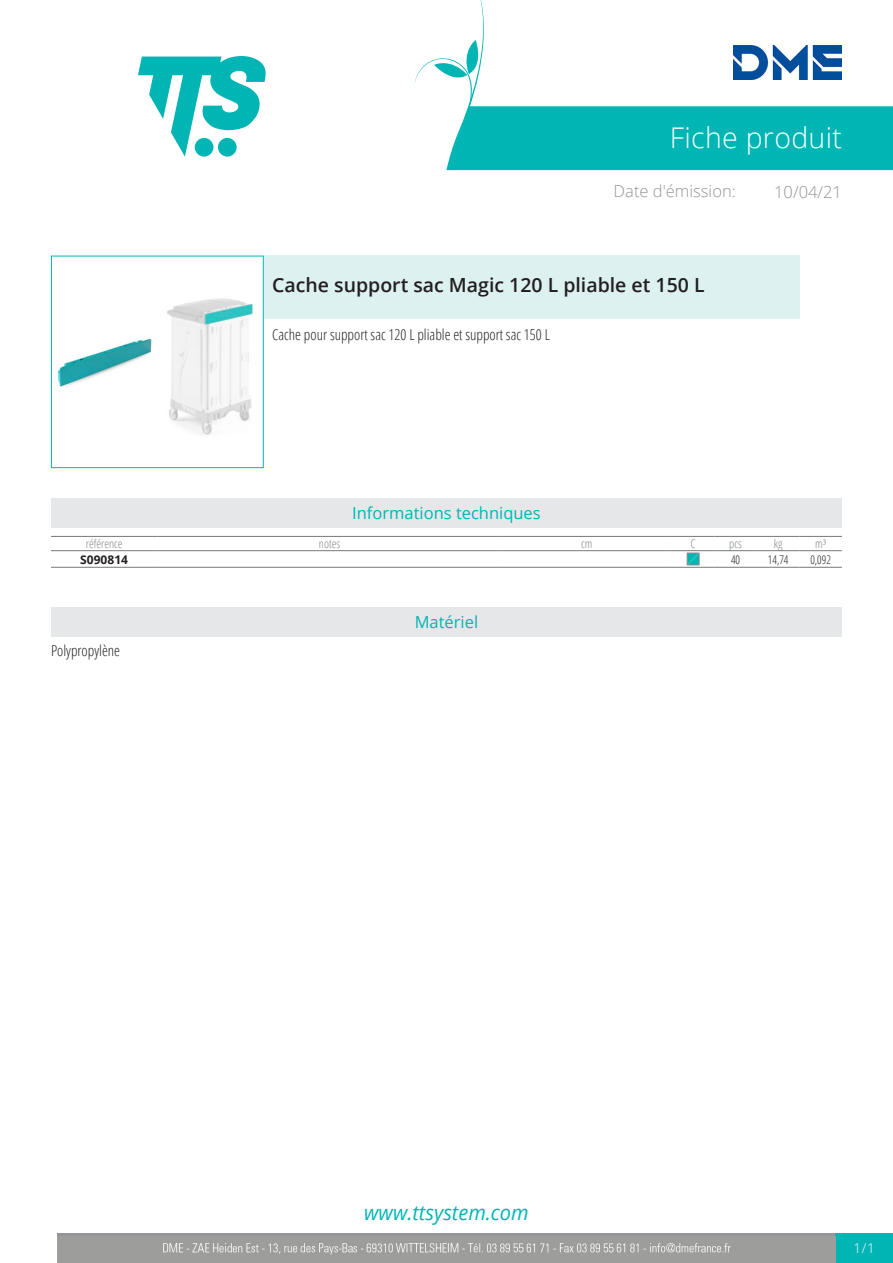
<style>
.page{position:relative;width:893px;height:1263px;background:#fff}
.page>*{position:absolute;margin:0;border:0;box-sizing:border-box;transform-origin:0 0}
.Titolo1{font:300 28.5px "Open Sans";letter-spacing:.01em;color:#fff}
.t1{font:italic 20.85px "Open Sans";color:#00b5b3;scale:.96 1}
.Nome{font:600 19.5px "Open Sans";color:#231f20}
.Titolo2{font:300 16.5px "Open Sans";color:#939598}
.Titolo3{font:16.5px "Open Sans";color:#00b5b3}
.Titolo16{font:16.5px "Open Sans";color:#00b5b3}
.Descrizione{font:300 condensed 15px "Open Sans";color:#231f20}
.Materiale{font:300 condensed 15px "Open Sans";color:#231f20}
.t2{font:300 13.5px "Open Sans";color:#fff}
.TabTecnica_Intestazi{font:300 condensed 12px "Open Sans";color:#808285}
.TabTecnica_Corpo{font:300 condensed 12px "Open Sans";color:#231f20;scale:.95 1}
.TabTecnica_Codice{font:700 12px "Open Sans";color:#231f20}
</style>
<div class="page">
<svg style="left:138px;top:56px;width:128px;height:101px"></svg>
<div style="left:57px;top:1233px;width:779px;height:30px;background:#9d9d9b"></div>
<div style="left:836px;top:1233px;width:57px;height:30px;background:#00b5b3"></div>
<svg style="left:415px;top:0;width:478px;height:170px"></svg>
<img style="left:57px;top:338px;width:95px;height:49px">
<img style="left:167px;top:298px;width:86px;height:137px">
<div style="left:51px;top:256px;width:213px;height:212px;border:1px solid #00b5b3"></div>
<div style="left:264px;top:256px;width:535px;height:63px;background:#ddf1f0"></div>
<div style="left:51px;top:498px;width:791px;height:30px;background:#e6e7e9"></div>
<hr style="left:51px;top:536px;width:106px;height:1px;background:#76787b">
<hr style="left:51px;top:550px;width:106px;height:1px;background:#76787b">
<hr style="left:157px;top:536px;width:345px;height:1px;background:#76787b">
<hr style="left:157px;top:550px;width:345px;height:1px;background:#76787b">
<hr style="left:502px;top:536px;width:170px;height:1px;background:#76787b">
<hr style="left:502px;top:550px;width:170px;height:1px;background:#76787b">
<hr style="left:672px;top:536px;width:42px;height:1px;background:#76787b">
<hr style="left:672px;top:550px;width:42px;height:1px;background:#76787b">
<hr style="left:714px;top:536px;width:43px;height:1px;background:#76787b">
<hr style="left:714px;top:550px;width:43px;height:1px;background:#76787b">
<hr style="left:757px;top:536px;width:42px;height:1px;background:#76787b">
<hr style="left:757px;top:550px;width:42px;height:1px;background:#76787b">
<hr style="left:799px;top:536px;width:43px;height:1px;background:#76787b">
<hr style="left:799px;top:550px;width:43px;height:1px;background:#76787b">
<hr style="left:51px;top:567px;width:106px;height:1px;background:#76787b">
<hr style="left:157px;top:567px;width:345px;height:1px;background:#76787b">
<hr style="left:502px;top:567px;width:170px;height:1px;background:#76787b">
<hr style="left:672px;top:567px;width:42px;height:1px;background:#76787b">
<hr style="left:714px;top:567px;width:43px;height:1px;background:#76787b">
<hr style="left:757px;top:567px;width:42px;height:1px;background:#76787b">
<hr style="left:799px;top:567px;width:43px;height:1px;background:#76787b">
<svg style="left:689px;top:555px;width:8px;height:8px"></svg>
<div style="left:687px;top:553px;width:12px;height:12px;border:1px solid #87898c"></div>
<div style="left:51px;top:607px;width:791px;height:29px;background:#e6e7e9"></div>
<img style="left:163px;top:1243px;width:568px;height:12px">
<p class="Titolo1" style="left:670px;top:118px;width:174px">Fiche produit</p>
<p class="Titolo2" style="left:614px;top:180px;width:124px">Date d'émission:</p>
<p class="Titolo2" style="left:774px;top:180px;width:69px">10/04/21</p>
<p class="Nome" style="left:272px;top:271px;width:434px">Cache support sac Magic 120 L pliable et 150 L</p>
<p class="Descrizione" style="left:272px;top:324px;width:279px">Cache pour support sac 120 L pliable et support sac 150 L</p>
<p class="Titolo3" style="left:352px;top:502px;width:190px">Informations techniques</p>
<p class="TabTecnica_Intestazi" style="left:86px;top:535px;width:38px">référence</p>
<p class="TabTecnica_Intestazi" style="left:319px;top:535px;width:23px">notes</p>
<p class="TabTecnica_Intestazi" style="left:581px;top:535px;width:13px">cm</p>
<p class="TabTecnica_Intestazi" style="left:691px;top:535px;width:7px">C</p>
<p class="TabTecnica_Intestazi" style="left:729px;top:535px;width:14px">pcs</p>
<p class="TabTecnica_Intestazi" style="left:774px;top:535px;width:10px">kg</p>
<p class="TabTecnica_Intestazi" style="left:815px;top:535px;width:13px">m³</p>
<p class="TabTecnica_Codice" style="left:80px;top:551px;width:49px">S090814</p>
<p class="TabTecnica_Corpo" style="left:731px;top:551px;width:11px">40</p>
<p class="TabTecnica_Corpo" style="left:768px;top:551px;width:23px">14,74</p>
<p class="TabTecnica_Corpo" style="left:810px;top:551px;width:23px">0,092</p>
<p class="Materiale" style="left:51px;top:641px;width:71px">Polypropylène</p>
<p class="Titolo16" style="left:415px;top:610px;width:65px">Matériel</p>
<h2 class="t1" style="left:364px;top:1198px;width:173px">www.ttsystem.com</h2>
<p class="t2" style="left:854px;top:1239px;width:23px">1/1</p>
</div>
